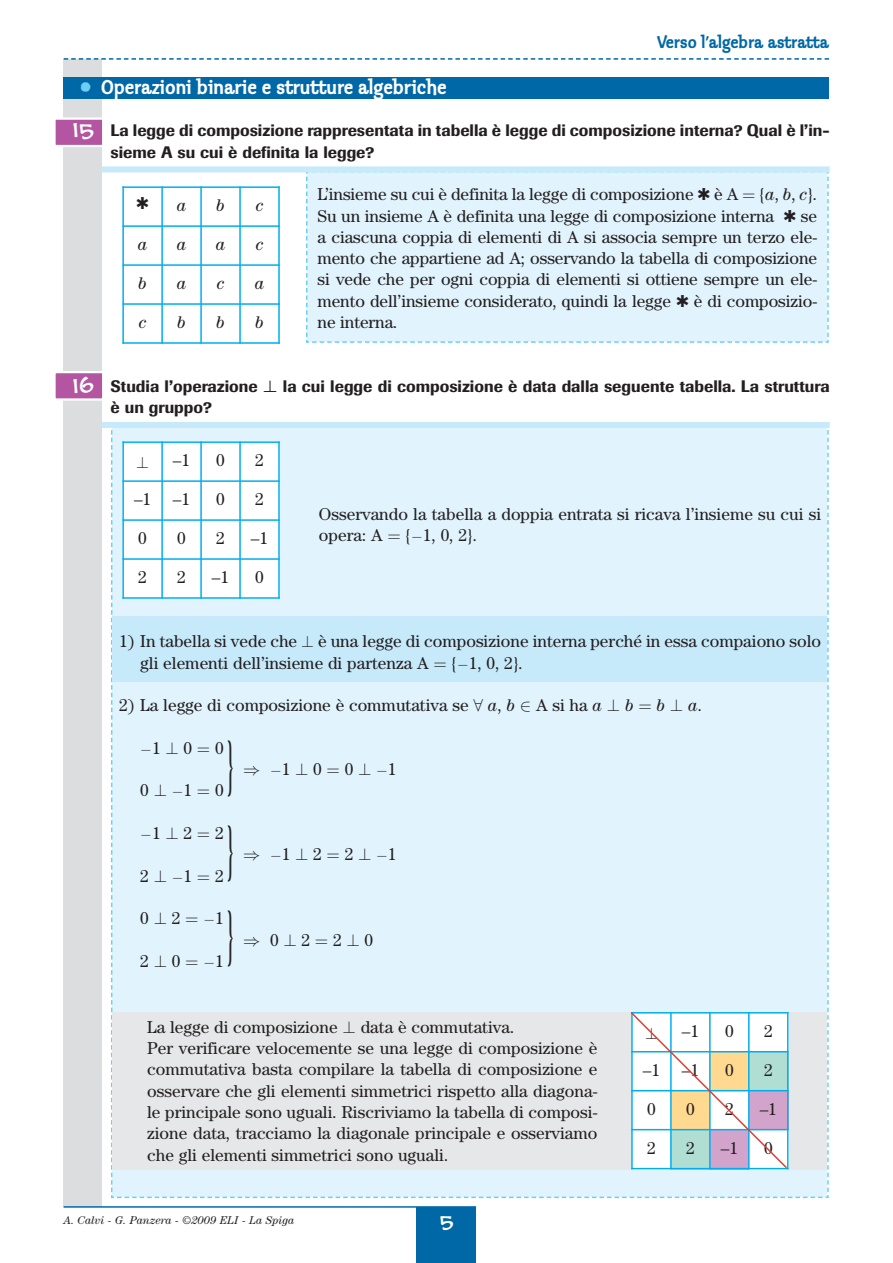
<style>
.page{position:relative;width:893px;height:1263px;background:#fff}
.page>*{position:absolute;margin:0;border:0;box-sizing:border-box;transform-origin:0 0}
.t1{font:62.4px "Century";color:#231f20;scale:.38 1}
.t2{font:21px "Klepto ITC";color:#fff}
.t3{font:19.5px "FM Black Cherry Moon BT";color:#fff}
.t4{font:18px "Klepto ITC";color:#0068a6}
.t5{font:17.25px/21.3px "Century";color:#231f20}
.t6{font:italic 17.25px "Century";color:#231f20}
.t7{font:500 16.5px/21.3px "Imago";color:#231f20}
.t8{font:italic 11.25px "Century";color:#231f20}
.s1{color:#6dcff6}
.s2{font-family:"FM Black Cherry Moon BT";font-weight:400;font-size:21px;color:#fff}
.s3{font-style:italic}
.s4{font-style:normal}
</style>
<div class="page">
<div style="left:64px;top:59px;width:38px;height:1148px;background:#dcddde"></div>
<hr style="left:64px;top:1206px;width:412px;height:2px;background:#0068a6">
<svg style="left:64px;top:58px;width:765px;height:2px"></svg>
<div style="left:416px;top:1207px;width:60px;height:56px;background:#0068a6"></div>
<div style="left:64px;top:77px;width:765px;height:22px;background:#0068a6"></div>
<div style="left:55px;top:119px;width:48px;height:27px;background:#b355a0"></div>
<div style="left:53px;top:118px;width:51px;height:29px;border:2px solid #fff"></div>
<div style="left:55px;top:372px;width:48px;height:28px;background:#b355a0"></div>
<div style="left:53px;top:371px;width:51px;height:30px;border:2px solid #fff"></div>
<div style="left:102px;top:166px;width:728px;height:6px;background:#c7eafb"></div>
<div style="left:102px;top:422px;width:728px;height:6px;background:#c7eafb"></div>
<hr style="left:122px;top:186px;width:2px;height:158px;background:#00aeef">
<hr style="left:161px;top:186px;width:2px;height:158px;background:#00aeef">
<hr style="left:200px;top:186px;width:2px;height:158px;background:#00aeef">
<hr style="left:239px;top:186px;width:2px;height:158px;background:#00aeef">
<hr style="left:278px;top:186px;width:2px;height:158px;background:#00aeef">
<hr style="left:122px;top:186px;width:158px;height:2px;background:#00aeef">
<hr style="left:122px;top:225px;width:158px;height:2px;background:#00aeef">
<hr style="left:122px;top:264px;width:158px;height:2px;background:#00aeef">
<hr style="left:122px;top:303px;width:158px;height:2px;background:#00aeef">
<hr style="left:122px;top:342px;width:158px;height:2px;background:#00aeef">
<div style="left:305px;top:172px;width:524px;height:171px;background:#e1f4fd"></div>
<svg style="left:111px;top:428px;width:718px;height:771px;background:#dff0f8"></svg>
<p class="t4" style="left:657px;top:34px;width:174px">Verso l’algebra astratta</p>
<p class="t2" style="left:81px;top:77px;width:367px"><span class="s1">•</span> Operazioni binarie e strutture algebriche</p>
<p class="t7" style="left:111px;top:121px;width:721px;text-indent:-39px"><span class="s2">15</span> La legge di composizione rappresentata in tabella è legge di composizione interna? Qual è l’in&shy;sieme A su cui è definita la legge?</p>
<p class="t6" style="left:177px;top:199px;width:11px">a</p>
<p class="t6" style="left:216px;top:199px;width:10px">b</p>
<p class="t6" style="left:256px;top:199px;width:9px">c</p>
<p class="t6" style="left:138px;top:238px;width:11px">a</p>
<p class="t6" style="left:177px;top:238px;width:11px">a</p>
<p class="t6" style="left:216px;top:238px;width:11px">a</p>
<p class="t6" style="left:256px;top:238px;width:9px">c</p>
<p class="t6" style="left:138px;top:277px;width:10px">b</p>
<p class="t6" style="left:177px;top:277px;width:11px">a</p>
<p class="t6" style="left:217px;top:277px;width:9px">c</p>
<p class="t6" style="left:255px;top:277px;width:11px">a</p>
<p class="t6" style="left:139px;top:316px;width:9px">c</p>
<p class="t6" style="left:177px;top:316px;width:10px">b</p>
<p class="t6" style="left:216px;top:316px;width:10px">b</p>
<p class="t6" style="left:255px;top:316px;width:10px">b</p>
<p class="t5" style="left:317px;top:185px;width:501px;text-align:justify">L’insieme su cui è definita la legge di composizione ✱ è A {<span class="s3">a</span>, <span class="s3">b</span>, <span class="s3">c</span>}.<br>Su un insieme A è definita una legge di composizione interna ✱ se a ciascuna coppia di elementi di A si associa sempre un terzo ele&shy;mento che appartiene ad A; osservando la tabella di composizione si vede che per ogni coppia di elementi si ottiene sempre un ele&shy;mento dell’insieme considerato, quindi la legge ✱ è di composizio&shy;ne interna.</p>
<p class="t7" style="left:111px;top:377px;width:721px;text-indent:-38px"><span class="s2">16</span> Studia l’operazione ⊥ la cui legge di composizione è data dalla seguente tabella. La struttura è un gruppo?</p>
<p class="t5" style="left:173px;top:451px;width:19px">–1</p>
<p class="t5" style="left:216px;top:451px;width:10px">0</p>
<p class="t5" style="left:255px;top:451px;width:10px">2</p>
<p class="t5" style="left:134px;top:490px;width:19px">–1</p>
<p class="t5" style="left:173px;top:490px;width:19px">–1</p>
<p class="t5" style="left:216px;top:490px;width:10px">0</p>
<p class="t5" style="left:255px;top:490px;width:10px">2</p>
<p class="t5" style="left:138px;top:529px;width:10px">0</p>
<p class="t5" style="left:177px;top:529px;width:10px">0</p>
<p class="t5" style="left:216px;top:529px;width:10px">2</p>
<p class="t5" style="left:251px;top:529px;width:19px">–1</p>
<p class="t5" style="left:138px;top:568px;width:10px">2</p>
<p class="t5" style="left:177px;top:568px;width:10px">2</p>
<p class="t5" style="left:212px;top:568px;width:19px">–1</p>
<p class="t5" style="left:255px;top:568px;width:10px">0</p>
<p class="t5" style="left:319px;top:505px;width:504px">Osservando la tabella a doppia entrata si ricava l’insieme su cui si opera: A</p>
<p class="t5" style="left:405px;top:526px;width:73px">{−1, 0, 2}.</p>
<p class="t5" style="left:140px;top:632px;width:682px;text-indent:-21px">1) In tabella si vede che ⊥ è una legge di composizione interna perché in essa compaiono solo gli elementi dell’insieme di partenza A</p>
<p class="t5" style="left:451px;top:654px;width:73px">{−1, 0, 2}.</p>
<p class="t5" style="left:119px;top:696px;width:516px">2) La legge di composizione è commutativa se ∀ <span class="s3">a</span>, <span class="s3">b</span> ∈ A si ha <span class="s3">a</span> ⊥ <span class="s3">b</span></p>
<p class="t6" style="left:656px;top:700px;width:47px">b⊥a<span class="s4">.</span></p>
<p class="t5" style="left:140px;top:739px;width:53px">−1 ⊥ 0</p>
<p class="t5" style="left:215px;top:739px;width:10px">0</p>
<h1 class="t1" style="left:226px;top:741px;width:23px">}</h1>
<p class="t5" style="left:243px;top:760px;width:80px">⇒ −1 ⊥0</p>
<p class="t5" style="left:345px;top:760px;width:53px">0 ⊥ −1</p>
<p class="t5" style="left:140px;top:781px;width:53px">0 ⊥ −1</p>
<p class="t5" style="left:215px;top:781px;width:10px">0</p>
<p class="t5" style="left:140px;top:824px;width:53px">−1 ⊥ 2</p>
<p class="t5" style="left:215px;top:824px;width:10px">2</p>
<h1 class="t1" style="left:226px;top:826px;width:23px">}</h1>
<p class="t5" style="left:243px;top:845px;width:80px">⇒ −1 ⊥2</p>
<p class="t5" style="left:345px;top:845px;width:53px">2 ⊥ −1</p>
<p class="t5" style="left:140px;top:867px;width:53px">2 ⊥ −1</p>
<p class="t5" style="left:215px;top:867px;width:10px">2</p>
<p class="t5" style="left:140px;top:909px;width:42px">0 ⊥ 2</p>
<p class="t5" style="left:203px;top:909px;width:22px">−1</p>
<h1 class="t1" style="left:226px;top:911px;width:23px">}</h1>
<p class="t5" style="left:243px;top:931px;width:68px">⇒ 0 ⊥2</p>
<p class="t5" style="left:333px;top:931px;width:42px">2 ⊥ 0</p>
<p class="t5" style="left:140px;top:952px;width:42px">2 ⊥ 0</p>
<p class="t5" style="left:203px;top:952px;width:22px">−1</p>
<p class="t5" style="left:147px;top:1018px;width:452px">La legge di composizione ⊥ data è commutativa.<br>Per verificare velocemente se una legge di composizione è commutativa basta compilare la tabella di composizione e osservare che gli elementi simmetrici rispetto alla diagona&shy;le principale sono uguali. Riscriviamo la tabella di composi&shy;zione data, tracciamo la diagonale principale e osserviamo che gli elementi simmetrici sono uguali.</p>
<p class="t8" style="left:64px;top:1217px;width:232px">A. Calvi - G. Panzera - ©2009 ELI - La Spiga</p>
<p class="t3" style="left:439px;top:1213px;width:16px">5</p>
<p class="t5" style="left:682px;top:1022px;width:19px">–1</p>
<p class="t5" style="left:725px;top:1022px;width:10px">0</p>
<p class="t5" style="left:764px;top:1022px;width:10px">2</p>
<p class="t5" style="left:643px;top:1061px;width:19px">–1</p>
<p class="t5" style="left:682px;top:1061px;width:19px">–1</p>
<p class="t5" style="left:725px;top:1061px;width:10px">0</p>
<p class="t5" style="left:764px;top:1061px;width:10px">2</p>
<p class="t5" style="left:647px;top:1100px;width:10px">0</p>
<p class="t5" style="left:686px;top:1100px;width:10px">0</p>
<p class="t5" style="left:725px;top:1100px;width:10px">2</p>
<p class="t5" style="left:760px;top:1100px;width:19px">–1</p>
<p class="t5" style="left:647px;top:1138px;width:10px">2</p>
<p class="t5" style="left:686px;top:1138px;width:10px">2</p>
<p class="t5" style="left:721px;top:1138px;width:19px">–1</p>
<p class="t5" style="left:764px;top:1138px;width:10px">0</p>
</div>
